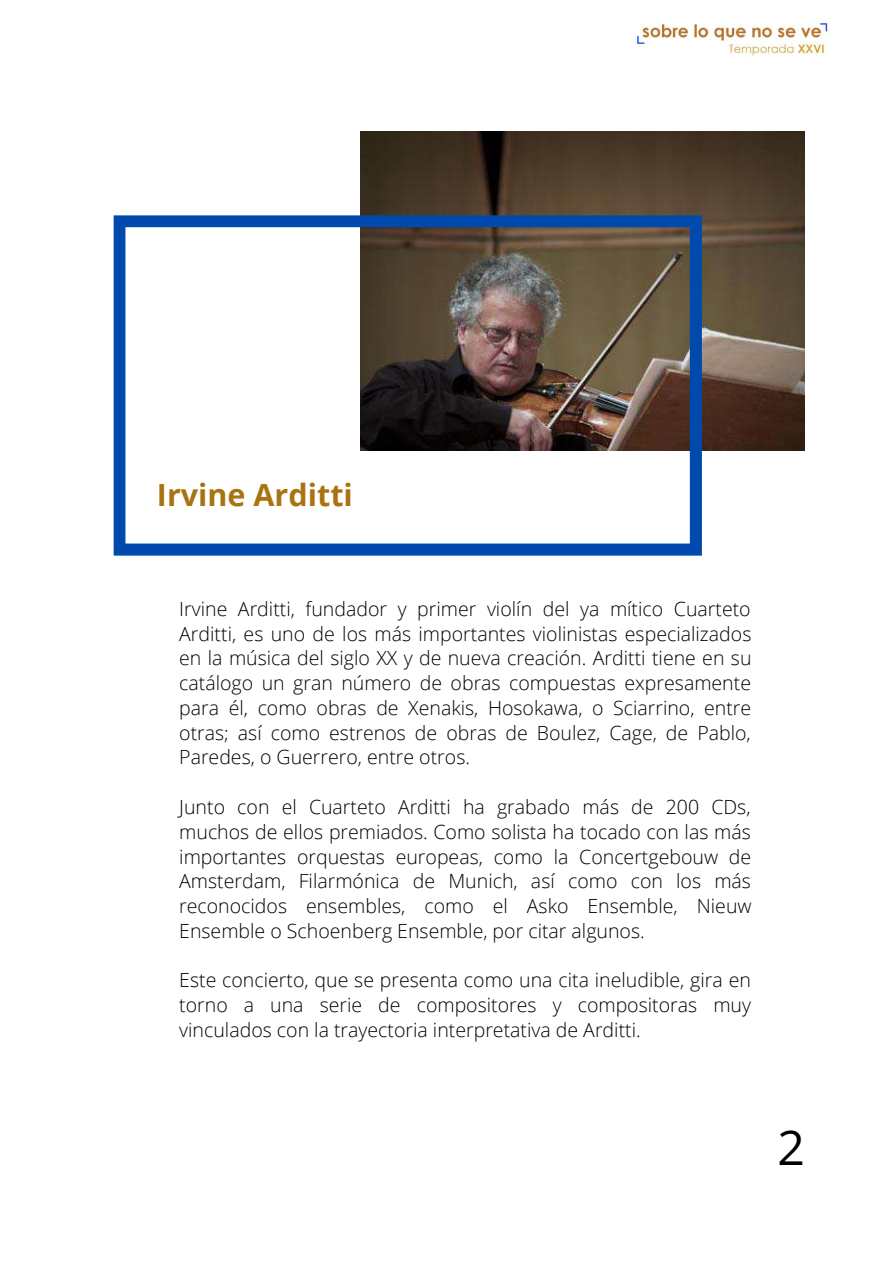
<style>
.page{position:relative;width:894px;height:1264px;background:#fff}
.page>*{position:absolute;margin:0;border:0;box-sizing:border-box;transform-origin:0 0}
.t1{font:48px "Open Sans";color:#000}
.t2{font:700 30.45px "Open Sans";color:#a87411}
.t3{font:300 19.5px/24.8px "Open Sans";color:#000;text-align:justify}
</style>
<div class="page">
<img style="left:635px;top:22px;width:194px;height:34px">
<img style="left:361px;top:131px;width:443px;height:319px">
<svg style="left:114px;top:215px;width:587px;height:340px"></svg>
<h2 class="t2" style="left:157px;top:473px;width:197px">Irvine Arditti</h2>
<p class="t3" style="left:179px;top:595px;width:573px">Irvine Arditti, fundador y primer violín del ya mítico Cuarteto Arditti, es uno de los más importantes violinistas especializados en la música del siglo XX y de nueva creación. Arditti tiene en su catálogo un gran número de obras compuestas expresamente para él, como obras de Xenakis, Hosokawa, o Sciarrino, entre otras; así como estrenos de obras de Boulez, Cage, de Pablo, Paredes, o Guerrero, entre otros.</p>
<p class="t3" style="left:179px;top:794px;width:573px">Junto con el Cuarteto Arditti ha grabado más de 200 CDs, muchos de ellos premiados. Como solista ha tocado con las más importantes orquestas europeas, como la Concertgebouw de Amsterdam, Filarmónica de Munich, así como con los más reconocidos ensembles, como el Asko Ensemble, Nieuw Ensemble o Schoenberg Ensemble, por citar algunos.</p>
<p class="t3" style="left:179px;top:967px;width:573px">Este concierto, que se presenta como una cita ineludible, gira en torno a una serie de compositores y compositoras muy vinculados con la trayectoria interpretativa de Arditti.</p>
<h1 class="t1" style="left:777px;top:1113px;width:29px">2</h1>
</div>
